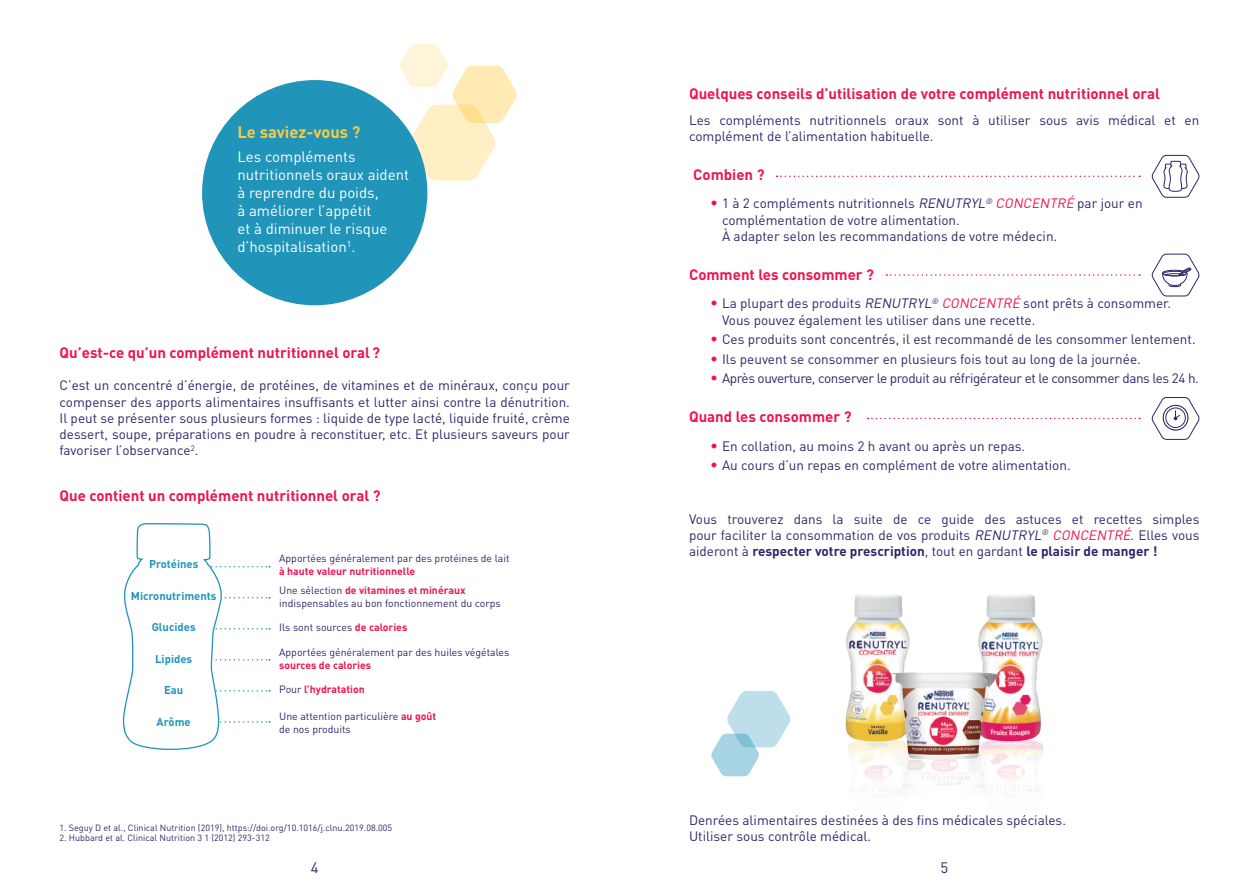
<style>
.page{position:relative;width:1259px;height:893px;background:#fff}
.page>*{position:absolute;margin:0;border:0;box-sizing:border-box;transform-origin:0 0}
.t1{font:700 16.5px "DIN Pro";color:#feca3f}
.t2{font:700 15px "DIN Pro";color:#ed1450}
.t3{font:15px/18px "DIN Pro";color:#fff}
.t4{font:15px "DIN Pro";color:#2a2769}
.t5{font:13.5px/16.2px "DIN Pro";color:#2a2769}
.t6{font:13.5px "DIN Pro";letter-spacing:-.03em;color:#2a2769}
.t7{font:700 11.25px "DIN Pro";color:#2194ba}
.t8{font:10.5px/12.6px "DIN Pro";color:#2a2769}
.t9{font:700 10.5px "DIN Pro";color:#ed1450}
.t10{font:9px "DIN Pro";color:#2a2769}
.s1{font-weight:700;color:#ed1450}
.s2{font-weight:400;color:#2a2769}
.s3{font-size:15px;color:#ed1450}
.s4{font-style:italic}
.s5{font-style:italic;color:#ed1450}
.s6{font-weight:700}
</style>
<div class="page">
<svg style="left:399px;top:44px;width:118px;height:137px"></svg>
<svg style="left:711px;top:691px;width:79px;height:85px"></svg>
<div style="left:202px;top:80px;width:225px;height:225px;background:#2194ba;border-radius:50%"></div>
<img style="left:848px;top:744px;width:41px;height:48px">
<img style="left:999px;top:744px;width:44px;height:53px">
<img style="left:889px;top:764px;width:110px;height:28px">
<img style="left:845px;top:595px;width:65px;height:149px">
<img style="left:978px;top:595px;width:65px;height:149px">
<img style="left:889px;top:668px;width:110px;height:96px">
<svg style="left:1151px;top:397px;width:49px;height:43px"></svg>
<svg style="left:1151px;top:253px;width:49px;height:44px"></svg>
<svg style="left:867px;top:418px;width:273px;height:1px"></svg>
<svg style="left:886px;top:274px;width:254px;height:2px"></svg>
<svg style="left:776px;top:176px;width:364px;height:1px"></svg>
<svg style="left:1151px;top:154px;width:49px;height:44px"></svg>
<svg style="left:122px;top:523px;width:148px;height:227px"></svg>
<p class="t1" style="left:237px;top:121px;width:125px">Le saviez-vous ?</p>
<p class="t3" style="left:237px;top:147px;width:173px">Les compléments nutritionnels oraux aident à reprendre du poids,<br>à améliorer l’appétit<br>et à diminuer le risque d’hospitalisation<sup>1</sup>.</p>
<p class="t2" style="left:60px;top:342px;width:322px">Qu’est-ce qu’un complément nutritionnel oral?</p>
<p class="t5" style="left:60px;top:377px;width:512px;text-align:justify">C’est un concentré d’énergie, de protéines, de vitamines et de minéraux, conçu pour compenser des apports alimentaires insuffisants et lutter ainsi contre la dénutrition.<br>Il peut se présenter sous plusieurs formes : liquide de type lacté, liquide fruité, crème dessert, soupe, préparations en poudre à reconstituer, etc. Et plusieurs saveurs pour favoriser l’observance<sup>2</sup>.</p>
<p class="t2" style="left:60px;top:485px;width:323px">Que contient un complément nutritionnel oral ?</p>
<p class="t7" style="left:149px;top:556px;width:51px">Protéines</p>
<p class="t7" style="left:131px;top:588px;width:87px">Micronutriments</p>
<p class="t7" style="left:152px;top:619px;width:45px">Glucides</p>
<p class="t7" style="left:155px;top:651px;width:39px">Lipides</p>
<p class="t7" style="left:164px;top:682px;width:21px">Eau</p>
<p class="t7" style="left:157px;top:714px;width:36px">Arôme</p>
<p class="t8" style="left:279px;top:552px;width:232px">Apportées généralement par des protéines de lait</p>
<p class="t9" style="left:279px;top:564px;width:138px">à haute valeur nutritionnelle</p>
<p class="t8" style="left:279px;top:584px;width:223px">Une sélection <span class="s1">de vitamines et minéraux </span>indispensables au bon fonctionnement du corps</p>
<p class="t8" style="left:279px;top:621px;width:130px">Ils sont sources <span class="s1">de calories</span></p>
<p class="t8" style="left:279px;top:645px;width:232px">Apportées généralement par des huiles végétales</p>
<p class="t9" style="left:279px;top:658px;width:93px">sources de calories</p>
<p class="t9" style="left:279px;top:682px;width:87px"><span class="s2">Pour</span> l’hydratation</p>
<p class="t8" style="left:279px;top:709px;width:159px">Une attention particulière <span class="s1">au goût </span>de nos produits</p>
<p class="t10" style="left:60px;top:821px;width:334px">1. Seguy D et al., Clinical Nutrition (2019), https://doi.org/10.1016/j.clnu.2019.08.005</p>
<p class="t10" style="left:60px;top:832px;width:212px">2. Hubbard et al. Clinical Nutrition 3 1 (2012) 293-312</p>
<p class="t2" style="left:689px;top:84px;width:472px">Quelques conseils d’utilisation de votre complément nutritionnel oral</p>
<p class="t5" style="left:689px;top:111px;width:512px">Les compléments nutritionnels oraux sont à utiliser sous avis médical et en complément de l’alimentation habituelle.</p>
<p class="t2" style="left:693px;top:164px;width:73px">Combien ?</p>
<p class="t5" style="left:722px;top:195px;width:422px;text-indent:-12px"><span class="s3">•</span> 1 à 2 compléments nutritionnels <span class="s4">RENUTRYL</span><sup>®</sup> <span class="s5">CONCENTRÉ</span> par jour en complémentation de votre alimentation.<br>À adapter selon les recommandations de votre médecin.</p>
<p class="t2" style="left:689px;top:264px;width:186px">Comment les consommer ?</p>
<p class="t5" style="left:722px;top:295px;width:450px;text-indent:-12px"><span class="s3">•</span> La plupart des produits <span class="s4">RENUTRYL</span><sup>®</sup> <span class="s5">CONCENTRÉ</span> sont prêts à consommer.<br>Vous pouvez également les utiliser dans une recette.</p>
<p class="t5" style="left:710px;top:330px;width:487px"><span class="s3">•</span> Ces produits sont concentrés, il est recommandé de les consommer lentement.</p>
<p class="t5" style="left:710px;top:350px;width:432px"><span class="s3">•</span> Ils peuvent se consommer en plusieurs fois tout au long de la journée.</p>
<p class="t6" style="left:710px;top:369px;width:490px"><span class="s3">•</span> Après ouverture, conserver le produit au réfrigérateur et le consommer dans les 24 h.</p>
<p class="t2" style="left:689px;top:406px;width:164px">Quand les consommer ?</p>
<p class="t5" style="left:710px;top:437px;width:316px"><span class="s3">•</span> En collation, au moins 2 h avant ou après un repas.</p>
<p class="t5" style="left:710px;top:456px;width:362px"><span class="s3">•</span> Au cours d’un repas en complément de votre alimentation.</p>
<p class="t5" style="left:689px;top:510px;width:512px;text-align:justify">Vous trouverez dans la suite de ce guide des astuces et recettes simples pour faciliter la consommation de vos produits <span class="s4">RENUTRYL</span><sup>®</sup> <span class="s5">CONCENTRÉ</span>. Elles vous aideront à <span class="s6">respecter votre prescription</span>, tout en gardant <span class="s6">le plaisir de manger !</span></p>
<p class="t5" style="left:689px;top:812px;width:378px">Denrées alimentaires destinées à des fins médicales spéciales.<br>Utiliser sous contrôle médical.</p>
<p class="t4" style="left:311px;top:857px;width:9px">4</p>
<p class="t4" style="left:940px;top:857px;width:9px">5</p>
</div>
